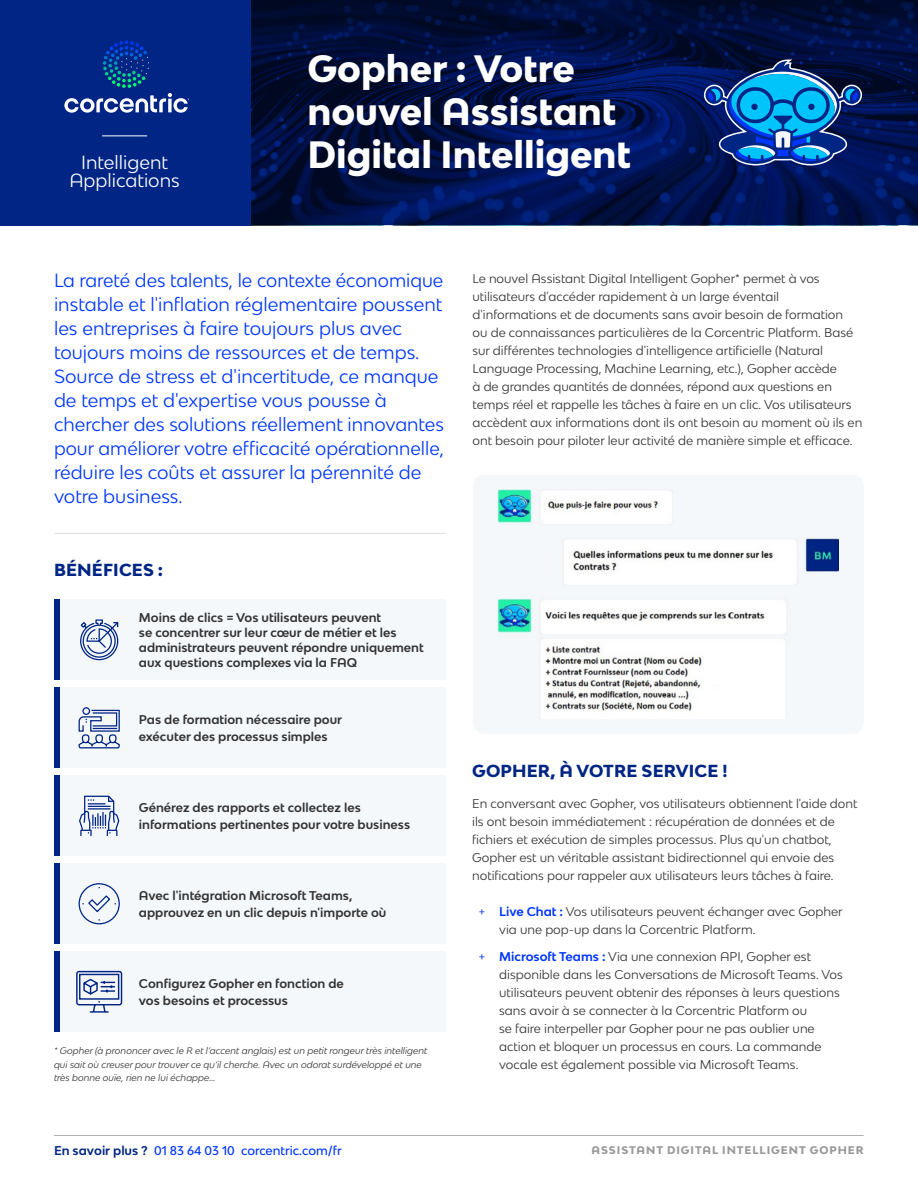
<style>
.page{position:relative;width:918px;height:1188px;background:#fff}
.page>*{position:absolute;margin:0;border:0;box-sizing:border-box;transform-origin:0 0}
.t1{font:800 36px/43.2px "Bw Modelica SS01";color:#fff}
.Body{font:18px/24px "Bw Modelica SS01";color:#0036ff}
.t2{font:18px/18px "Bw Modelica SS01";color:#fff;text-align:center}
.Section_Subheads{font:800 16.5px "Bw Modelica SS01";letter-spacing:.01em;color:#002584}
.Body-2{font:12px/18px "Bw Modelica SS01";color:#333334}
.Body-3{font:700 12px/16.5px "Bw Modelica SS01";color:#333334}
.t3{font:500 12px "Bw Modelica SS01";color:#0036ff}
.t4{font:800 10.5px "Bw Modelica SS01";letter-spacing:.09em;color:#99989a}
.Body-4{font:italic 9px/13.5px "Bw Modelica SS01";color:#333334}
.s1{color:#0036ff}
.s2{font-weight:700;color:#0036ff}
.s3{font-weight:700;color:#002584}
</style>
<div class="page">
<svg style="left:250px;top:0;width:668px;height:225px;background:#001044"></svg>
<div style="left:0;top:0;width:250px;height:225px;background:#002584"></div>
<div style="left:59px;top:600px;width:387px;height:80px;background:#f5f8fa"></div>
<div style="left:59px;top:776px;width:387px;height:80px;background:#f5f8fa"></div>
<div style="left:59px;top:688px;width:387px;height:80px;background:#f5f8fa"></div>
<div style="left:59px;top:864px;width:387px;height:80px;background:#f5f8fa"></div>
<div style="left:59px;top:952px;width:387px;height:80px;background:#f5f8fa"></div>
<div style="left:54px;top:600px;width:5px;height:80px;background:#002584"></div>
<div style="left:54px;top:776px;width:5px;height:80px;background:#002584"></div>
<div style="left:54px;top:688px;width:5px;height:80px;background:#002584"></div>
<div style="left:54px;top:864px;width:5px;height:80px;background:#002584"></div>
<div style="left:54px;top:952px;width:5px;height:80px;background:#002584"></div>
<svg style="left:80px;top:619px;width:39px;height:42px"></svg>
<svg style="left:702px;top:61px;width:162px;height:165px;background:#0e4182"></svg>
<svg style="left:79px;top:795px;width:41px;height:41px"></svg>
<div style="left:82px;top:707px;width:8px;height:8px;border:1px solid #002584;border-radius:50%"></div>
<svg style="left:78px;top:709px;width:42px;height:40px"></svg>
<svg style="left:78px;top:883px;width:42px;height:42px"></svg>
<svg style="left:76px;top:970px;width:47px;height:43px"></svg>
<hr style="left:102px;top:136px;width:45px;height:1px;background:#fff">
<svg style="left:64px;top:41px;width:124px;height:72px"></svg>
<hr style="left:55px;top:533px;width:391px;height:1px;background:#dddede">
<hr style="left:54px;top:1135px;width:810px;height:1px;background:#b2afaf">
<div style="left:473px;top:475px;width:391px;height:259px;background:#f4f8fb;border-radius:12px"></div>
<img style="left:498px;top:490px;width:341px;height:229px">
<p class="t2" style="left:69px;top:153px;width:112px">Intelligent<br>Applications</p>
<p class="t1" style="left:307px;top:46px;width:325px">Gopher : Votre nouvel Assistant<br>Digital Intelligent</p>
<p class="Body" style="left:54px;top:268px;width:391px">La rareté des talents, le contexte économique instable et l'inflation réglementaire poussent les entreprises à faire toujours plus avec toujours moins de ressources et de temps.<br>Source de stress et d'incertitude, ce manque de temps et d'expertise vous pousse à chercher des solutions réellement innovantes pour améliorer votre efficacité opérationnelle, réduire les coûts et assurer la pérennité de votre business.</p>
<p class="Section_Subheads" style="left:54px;top:559px;width:111px">BÉNÉFICES :</p>
<p class="Body-3" style="left:139px;top:610px;width:286px;line-height:15px">Moins de clics = Vos utilisateurs peuvent<br>se concentrer sur leur cœur de métier et les administrateurs peuvent répondre uniquement aux questions complexes via la FAQ</p>
<p class="Body-3" style="left:139px;top:711px;width:205px">Pas de formation nécessaire pour exécuter des processus simples</p>
<p class="Body-3" style="left:139px;top:799px;width:273px">Générez des rapports et collectez les informations pertinentes pour votre business</p>
<p class="Body-3" style="left:139px;top:887px;width:249px">Avec l'intégration Microsoft Teams, approuvez en un clic depuis n'importe où</p>
<p class="Body-3" style="left:139px;top:975px;width:206px">Configurez Gopher en fonction de vos besoins et processus</p>
<p class="Body-4" style="left:54px;top:1044px;width:375px">* Gopher (à prononcer avec le R et l’accent anglais) est un petit rongeur très intelligent qui sait où creuser pour trouver ce qu’il cherche. Avec un odorat surdéveloppé et une très bonne ouïe, rien ne lui échappe...</p>
<p class="Body-2" style="left:472px;top:269px;width:391px">Le nouvel Assistant Digital Intelligent Gopher* permet à vos utilisateurs d'accéder rapidement à un large éventail d'informations et de documents sans avoir besoin de formation<br>ou de connaissances particulières de la Corcentric Platform. Basé sur différentes technologies d'intelligence artificielle (Natural Language Processing, Machine Learning, etc.), Gopher accède<br>à de grandes quantités de données, répond aux questions en temps réel et rappelle les tâches à faire en un clic. Vos utilisateurs accèdent aux informations dont ils ont besoin au moment où ils en ont besoin pour piloter leur activité de manière simple et efficace.</p>
<p class="Section_Subheads" style="left:472px;top:760px;width:257px">GOPHER, À VOTRE SERVICE !</p>
<p class="Body-2" style="left:472px;top:795px;width:387px">En conversant avec Gopher, vos utilisateurs obtiennent l'aide dont ils ont besoin immédiatement : récupération de données et de fichiers et exécution de simples processus. Plus qu'un chatbot, Gopher est un véritable assistant bidirectionnel qui envoie des notifications pour rappeler aux utilisateurs leurs tâches à faire.</p>
<p class="Body-2" style="left:499px;top:903px;width:345px;text-indent:-20px"><span class="s1">+</span> <span class="s2">Live Chat :</span> Vos utilisateurs peuvent échanger avec Gopher via une pop-up dans la Corcentric Platform.</p>
<p class="Body-2" style="left:499px;top:948px;width:345px;text-indent:-20px"><span class="s1">+</span> <span class="s2">Microsoft Teams :</span> Via une connexion API, Gopher est disponible dans les Conversations de Microsoft Teams. Vos utilisateurs peuvent obtenir des réponses à leurs questions sans avoir à se connecter à la Corcentric Platform ou<br>se faire interpeller par Gopher pour ne pas oublier une action et bloquer un processus en cours. La commande vocale est également possible via Microsoft Teams.</p>
<p class="t3" style="left:54px;top:1143px;width:289px"><span class="s3">En savoir plus ?</span> 01 83 64 03 10 corcentric.com/fr</p>
<p class="t4" style="left:592px;top:1143px;width:273px">ASSISTANT DIGITAL INTELLIGENT GOPHER</p>
</div>
